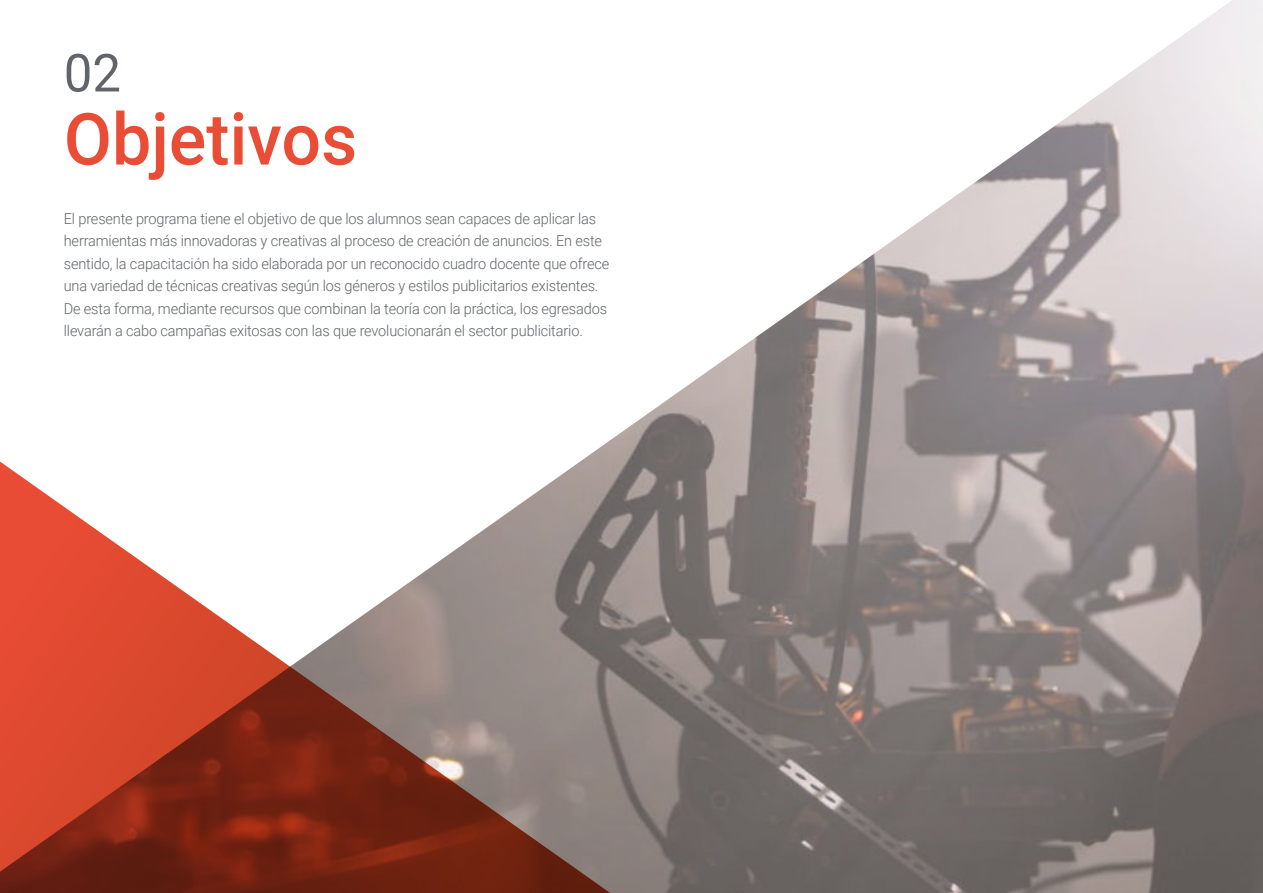
<style>
.page{position:relative;width:1263px;height:893px;background:#fff}
.page>*{position:absolute;margin:0;border:0;box-sizing:border-box;transform-origin:0 0}
.t1{font:500 72px "Roboto";color:#e94d35}
.t2{font:52.5px "Roboto";color:#61646a}
.t3{font:300 15px/22.5px "Roboto";letter-spacing:-.01em;color:#61646a}
</style>
<div class="page">
<img style="left:602px;top:0;width:661px;height:893px">
<svg style="left:0;top:446px;width:640px;height:447px"></svg>
<h2 class="t2" style="left:64px;top:36px;width:59px">02</h2>
<h1 class="t1" style="left:64px;top:89px;width:295px">Objetivos</h1>
<p class="t3" style="left:64px;top:207px;width:547px">El presente programa tiene el objetivo de que los alumnos sean capaces de aplicar las herramientas más innovadoras y creativas al proceso de creación de anuncios. En este sentido, la capacitación ha sido elaborada por un reconocido cuadro docente que ofrece una variedad de técnicas creativas según los géneros y estilos publicitarios existentes.<br>De esta forma, mediante recursos que combinan la teoría con la práctica, los egresados llevarán a cabo campañas exitosas con las que revolucionarán el sector publicitario.</p>
</div>
